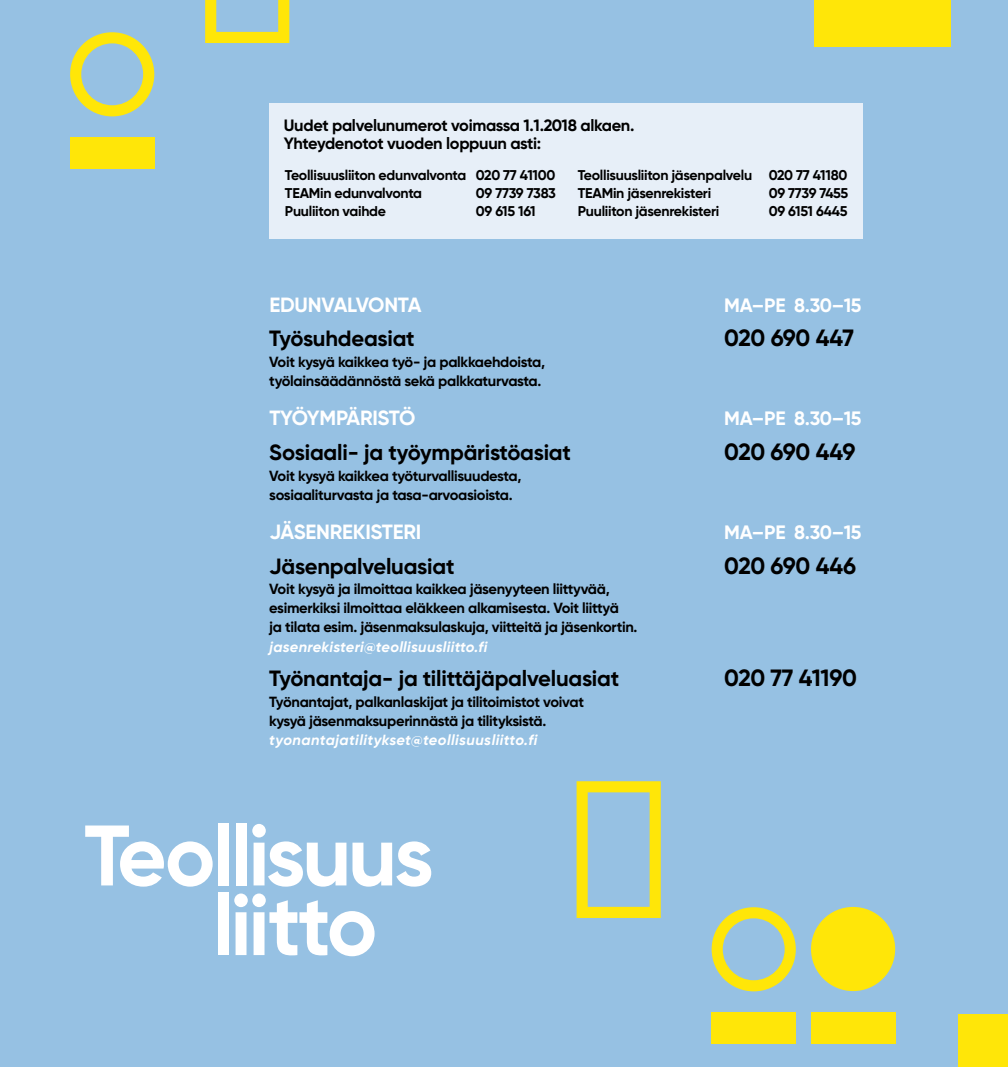
<style>
.page{position:relative;width:1008px;height:1067px;background:#fff}
.page>*{position:absolute;margin:0;border:0;box-sizing:border-box;transform-origin:0 0}
.t1{font:700 23.45px "Gilroy";letter-spacing:-.02em;color:#000}
.t2{font:700 22.05px "Gilroy";letter-spacing:-.01em;color:#000}
.t3{font:700 20.65px "Gilroy";letter-spacing:-.01em;color:#fff}
.t4{font:700 19.43px "Gilroy";letter-spacing:-.015em;color:#fff}
.t5{font:700 16.45px/17.8px "Gilroy";letter-spacing:-.02em;color:#000}
.t6{font:700 14.7px/19.1px "Gilroy";letter-spacing:-.02em;color:#000}
.t7{font:italic 700 14.7px "Gilroy";letter-spacing:.02em;color:#fff}
.t8{font:700 14.17px/17.8px "Gilroy";letter-spacing:-.02em;color:#000}
</style>
<div class="page">
<div style="left:0;top:0;width:1007px;height:1067px;background:#96c1e3"></div>
<div style="left:70px;top:137px;width:84px;height:32px;background:#ffe608"></div>
<svg style="left:70px;top:32px;width:84px;height:84px"></svg>
<svg style="left:205px;top:0;width:84px;height:43px"></svg>
<div style="left:957px;top:1014px;width:50px;height:53px;background:#ffe608"></div>
<div style="left:711px;top:1012px;width:84px;height:32px;background:#ffe608"></div>
<svg style="left:711px;top:907px;width:84px;height:84px"></svg>
<div style="left:810px;top:907px;width:84px;height:84px;background:#ffe608;border-radius:50%"></div>
<div style="left:810px;top:1012px;width:84px;height:31px;background:#ffe608"></div>
<svg style="left:576px;top:781px;width:84px;height:137px"></svg>
<div style="left:813px;top:0;width:137px;height:47px;background:#ffe608"></div>
<svg style="left:85px;top:825px;width:127px;height:61px"></svg>
<div style="left:217px;top:823px;width:11px;height:62px;background:#fff"></div>
<div style="left:235px;top:823px;width:11px;height:62px;background:#fff"></div>
<svg style="left:252px;top:824px;width:94px;height:62px"></svg>
<svg style="left:352px;top:841px;width:79px;height:45px"></svg>
<div style="left:217px;top:892px;width:11px;height:63px;background:#fff"></div>
<svg style="left:234px;top:893px;width:140px;height:63px"></svg>
<div style="left:269px;top:103px;width:592px;height:136px;background:#e7eff8"></div>
<p class="t5" style="left:284px;top:117px;width:352px">Uudet palvelunumerot voimassa 1.1.2018 alkaen.<br>Yhteydenotot vuoden loppuun asti:</p>
<p class="t8" style="left:285px;top:166px;width:272px">Teollisuusliiton edunvalvonta 020 77 41100<br>TEAMin edunvalvonta</p>
<p class="t8" style="left:577px;top:166px;width:271px">Teollisuusliiton jäsenpalvelu 020 77 41180<br>TEAMin jäsenrekisteri</p>
<p class="t8" style="left:475px;top:184px;width:82px">09 7739 7383</p>
<p class="t8" style="left:768px;top:184px;width:81px">09 7739 7455</p>
<p class="t8" style="left:285px;top:201px;width:103px">Puuliiton vaihde</p>
<p class="t8" style="left:475px;top:201px;width:61px">09 615 161</p>
<p class="t8" style="left:577px;top:201px;width:143px">Puuliiton jäsenrekisteri</p>
<p class="t8" style="left:768px;top:201px;width:80px">09 6151 6445</p>
<h3 class="t3" style="left:269px;top:291px;width:154px">EDUNVALVONTA</h3>
<h3 class="t4" style="left:724px;top:293px;width:139px">MA–PE 8.30–15</h3>
<h2 class="t2" style="left:269px;top:325px;width:147px">Työsuhdeasiat</h2>
<h1 class="t1" style="left:724px;top:323px;width:131px">020 690 447</h1>
<p class="t6" style="left:269px;top:352px;width:277px">Voit kysyä kaikkea työ- ja palkkaehdoista, työlainsäädännöstä sekä palkkaturvasta.</p>
<h3 class="t3" style="left:269px;top:405px;width:147px">TYÖYMPÄRISTÖ</h3>
<h3 class="t4" style="left:724px;top:406px;width:139px">MA–PE 8.30–15</h3>
<h2 class="t2" style="left:269px;top:438px;width:303px">Sosiaali- ja työympäristöasiat</h2>
<h1 class="t1" style="left:724px;top:437px;width:133px">020 690 449</h1>
<p class="t6" style="left:269px;top:466px;width:253px">Voit kysyä kaikkea työturvallisuudesta, sosiaaliturvasta ja tasa-arvoasioista.</p>
<h3 class="t3" style="left:269px;top:519px;width:153px">JÄSENREKISTERI</h3>
<h3 class="t4" style="left:724px;top:520px;width:139px">MA–PE 8.30–15</h3>
<h2 class="t2" style="left:269px;top:552px;width:187px">Jäsenpalveluasiat</h2>
<h1 class="t1" style="left:724px;top:550px;width:133px">020 690 446</h1>
<p class="t6" style="left:269px;top:579px;width:369px">Voit kysyä ja ilmoittaa kaikkea jäsenyyteen liittyvää, esimerkiksi ilmoittaa eläkkeen alkamisesta. Voit liittyä<br>ja tilata esim. jäsenmaksulaskuja, viitteitä ja jäsenkortin.</p>
<p class="t7" style="left:269px;top:637px;width:219px">jasenrekisteri@teollisuusliitto.fi</p>
<h2 class="t2" style="left:269px;top:664px;width:351px">Työnantaja- ja tilittäjäpalveluasiat</h2>
<h1 class="t1" style="left:724px;top:663px;width:134px">020 77 41190</h1>
<p class="t6" style="left:269px;top:692px;width:316px">Työnantajat, palkanlaskijat ja tilitoimistot voivat kysyä jäsenmaksuperinnästä ja tilityksistä.</p>
<p class="t7" style="left:269px;top:731px;width:269px">tyonantajatilitykset@teollisuusliitto.fi</p>
</div>
